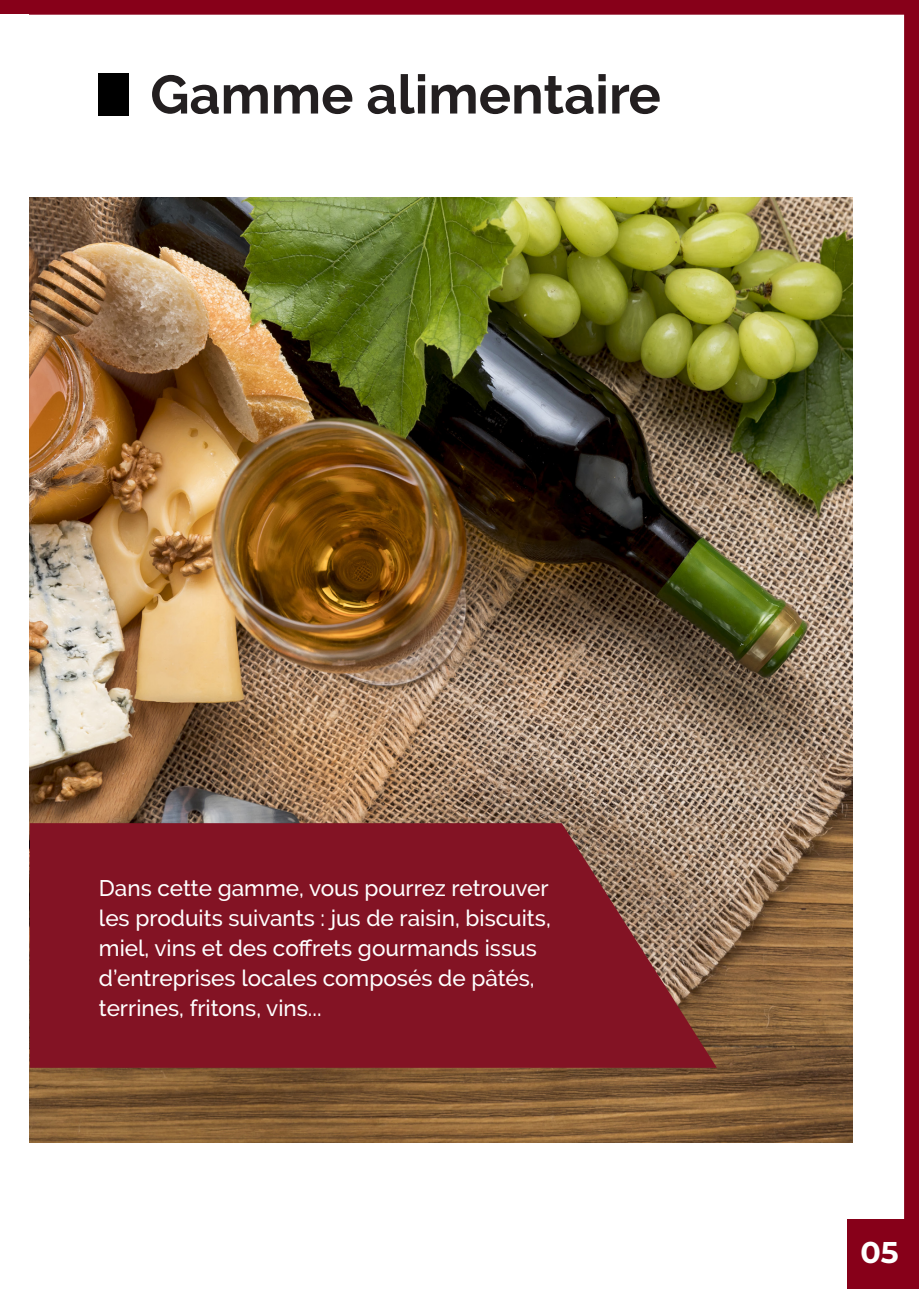
<style>
.page{position:relative;width:919px;height:1289px;background:#fff}
.page>*{position:absolute;margin:0;border:0;box-sizing:border-box;transform-origin:0 0}
.Paragraph_Style_3{font:700 54px "Raleway";color:#231f20}
.t1{font:700 30px "Montserrat";color:#fff}
.Paragraph_Style_4{font:500 22.5px/30px "Raleway";color:#fff}
</style>
<div class="page">
<div style="left:847px;top:1219px;width:71px;height:69px;background:#870019"></div>
<div style="left:0;top:0;width:14px;height:15px;background:#870019"></div>
<div style="left:13px;top:0;width:905px;height:15px;background:#870019"></div>
<div style="left:904px;top:6px;width:14px;height:1222px;background:#870019"></div>
<div style="left:99px;top:73px;width:30px;height:43px;background:#000"></div>
<img style="left:30px;top:198px;width:822px;height:944px">
<svg style="left:30px;top:823px;width:686px;height:244px;background:#841e2b"></svg>
<p class="Paragraph_Style_3" style="left:150px;top:64px;width:512px">Gamme alimentaire</p>
<p class="Paragraph_Style_4" style="left:99px;top:873px;width:453px">Dans cette gamme, vous pourrez retrouver les produits suivants : jus de raisin, biscuits, miel, vins et des coffrets gourmands issus d’entreprises locales composés de pâtés, terrines, fritons, vins...</p>
<h2 class="t1" style="left:860px;top:1230px;width:40px">05</h2>
</div>
